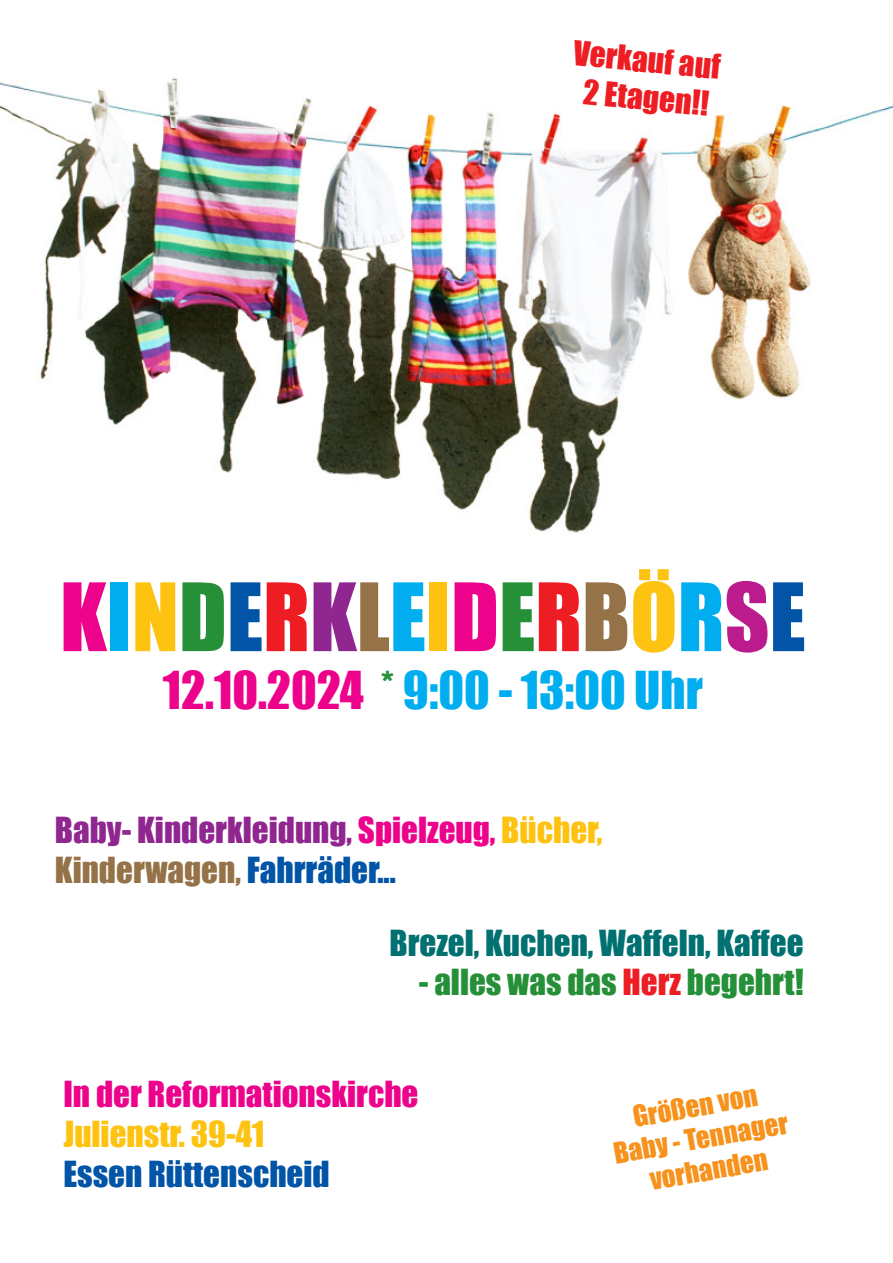
<style>
.page{position:relative;width:893px;height:1263px;background:#fff}
.page>*{position:absolute;margin:0;border:0;box-sizing:border-box;transform-origin:0 0}
.t1{font:87px "Impact";color:#00aeef}
.t2{font:48px "Impact";color:#00aeef}
.t3{font:33px/39.6px "Impact";color:#90268f}
.t4{font:33px "Impact";color:#007070}
.t5{font:33px "Impact";color:#269039}
.t6{font:33px "Impact";color:#ed028c}
.t7{font:33px "Impact";color:#0154a6}
.t8{font:33px "Impact";color:#fec210}
.t9{font:31.5px/37.8px "Impact";color:#ee1d23;text-align:center}
.t10{font:27px/32.4px "Impact";color:#f7931d;text-align:center}
.s1{color:#ed028c}
.s2{color:#fec210}
.s3{color:#269039}
.s4{color:#0154a6}
.s5{color:#ee1d23}
.s6{color:#90268f}
.s7{color:#957247}
.s8{color:#bc1b8d}
</style>
<div class="page">
<img style="left:0;top:78px;width:893px;height:455px">
<p class="t9" style="left:576px;top:32px;width:149px;rotate:6deg">Verkauf auf<br>2 Etagen!!</p>
<h1 class="t1" style="left:60px;top:549px;width:747px"><span class="s1">K</span>I<span class="s2">N</span><span class="s3">D</span><span class="s4">E</span><span class="s5">R</span><span class="s6">K</span><span class="s7">L</span>E<span class="s2">I</span><span class="s1">D</span><span class="s3">E</span><span class="s5">R</span><span class="s7">B</span><span class="s2">Ö</span>R<span class="s8">S</span><span class="s4">E</span></h1>
<h2 class="t2" style="left:163px;top:653px;width:542px"><span class="s1">12.10.2024</span> <span class="s3">*</span> 9:00 - 13:00 Uhr</h2>
<p class="t3" style="left:55px;top:809px;width:549px">Baby- Kinderkleidung, <span class="s1">Spielzeug,</span> <span class="s2">Bücher,<br></span><span class="s7">Kinderwagen,</span> <span class="s4">Fahrräder...</span></p>
<p class="t4" style="left:389px;top:917px;width:416px">Brezel, Kuchen, Waffeln, Kaffee</p>
<p class="t5" style="left:419px;top:957px;width:386px">- alles was das <span class="s5">Herz</span> begehrt!</p>
<p class="t6" style="left:63px;top:1069px;width:357px">In der Reformationskirche</p>
<p class="t8" style="left:63px;top:1108px;width:202px">Julienstr. 39-41</p>
<p class="t7" style="left:63px;top:1148px;width:268px">Essen Rüttenscheid</p>
<p class="t10" style="left:605px;top:1104px;width:178px;rotate:-10deg">Größen von<br>Baby - Tennager vorhanden</p>
</div>
